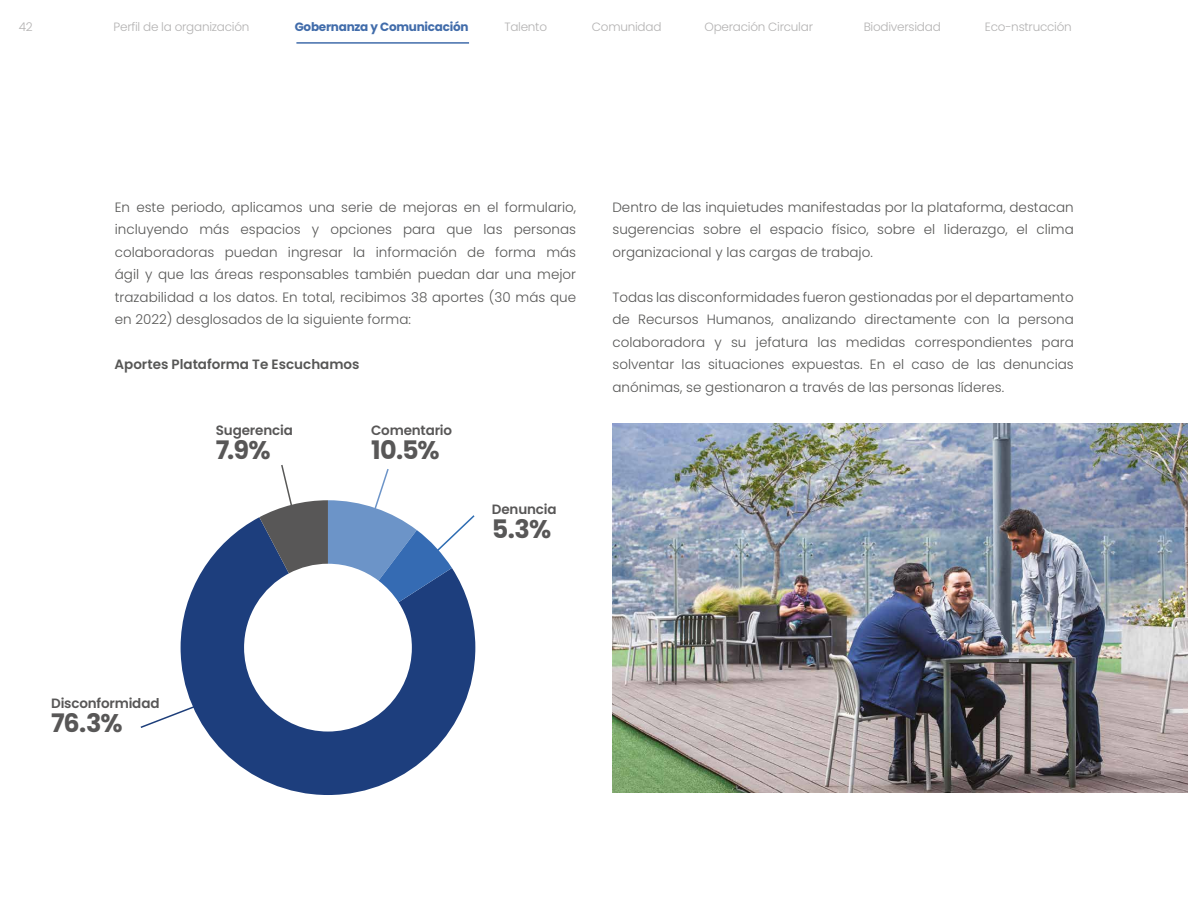
<style>
.page{position:relative;width:1188px;height:918px;background:#fff}
.page>*{position:absolute;margin:0;border:0;box-sizing:border-box;transform-origin:0 0}
.t1{font:700 25.5px "Poppins";color:#585757}
.t2{font:300 13.5px/22.5px "Poppins";color:#575756;text-align:justify}
.t3{font:600 13.5px "Poppins";letter-spacing:-.01em;color:#585757}
.t4{font:600 13.5px "Poppins";color:#575756}
.t5{font:300 12px "Poppins";letter-spacing:-.02em;color:#b3b2b2}
.t6{font:700 12px "Poppins";letter-spacing:-.02em;color:#416caa}
</style>
<div class="page">
<hr style="left:296px;top:42px;width:173px;height:2px;background:#416caa">
<svg style="left:205px;top:729px;width:246px;height:66px;fill:#1d3e7d"></svg>
<svg style="left:140px;top:465px;width:336px;height:264px"></svg>
<img style="left:612px;top:423px;width:576px;height:369px">
<p class="t5" style="left:19px;top:20px;width:15px">42</p>
<p class="t5" style="left:114px;top:20px;width:137px">Perfil de la organización</p>
<p class="t6" style="left:295px;top:20px;width:175px">Gobernanza y Comunicación</p>
<p class="t5" style="left:504px;top:20px;width:44px">Talento</p>
<p class="t5" style="left:592px;top:20px;width:71px">Comunidad</p>
<p class="t5" style="left:704px;top:20px;width:110px">Operación Circular</p>
<p class="t5" style="left:864px;top:20px;width:79px">Biodiversidad</p>
<p class="t5" style="left:985px;top:20px;width:88px">Eco-nstrucción</p>
<p class="t2" style="left:115px;top:196px;width:463px">En este periodo, aplicamos una serie de mejoras en el formulario, incluyendo más espacios y opciones para que las personas colaboradoras puedan ingresar la información de forma más ágil y que las áreas responsables también puedan dar una mejor trazabilidad a los datos. En total, recibimos 38 aportes (30 más que en 2022) desglosados de la siguiente forma:</p>
<p class="t2" style="left:612px;top:196px;width:463px">Dentro de las inquietudes manifestadas por la plataforma, destacan sugerencias sobre el espacio físico, sobre el liderazgo, el clima organizacional y las cargas de trabajo.</p>
<p class="t2" style="left:612px;top:286px;width:463px">Todas las disconformidades fueron gestionadas por el departamento de Recursos Humanos, analizando directamente con la persona colaboradora y su jefatura las medidas correspondientes para solventar las situaciones expuestas. En el caso de las denuncias anónimas, se gestionaron a través de las personas líderes.</p>
<p class="t4" style="left:115px;top:356px;width:247px">Aportes Plataforma Te Escuchamos</p>
<p class="t3" style="left:216px;top:422px;width:79px">Sugerencia</p>
<h1 class="t1" style="left:216px;top:435px;width:56px">7.9%</h1>
<p class="t3" style="left:51px;top:695px;width:110px">Disconformidad</p>
<h1 class="t1" style="left:51px;top:708px;width:73px">76.3%</h1>
<p class="t3" style="left:371px;top:422px;width:82px">Comentario</p>
<h1 class="t1" style="left:371px;top:435px;width:70px">10.5%</h1>
<p class="t3" style="left:492px;top:501px;width:66px">Denuncia</p>
<h1 class="t1" style="left:492px;top:514px;width:61px">5.3%</h1>
</div>
